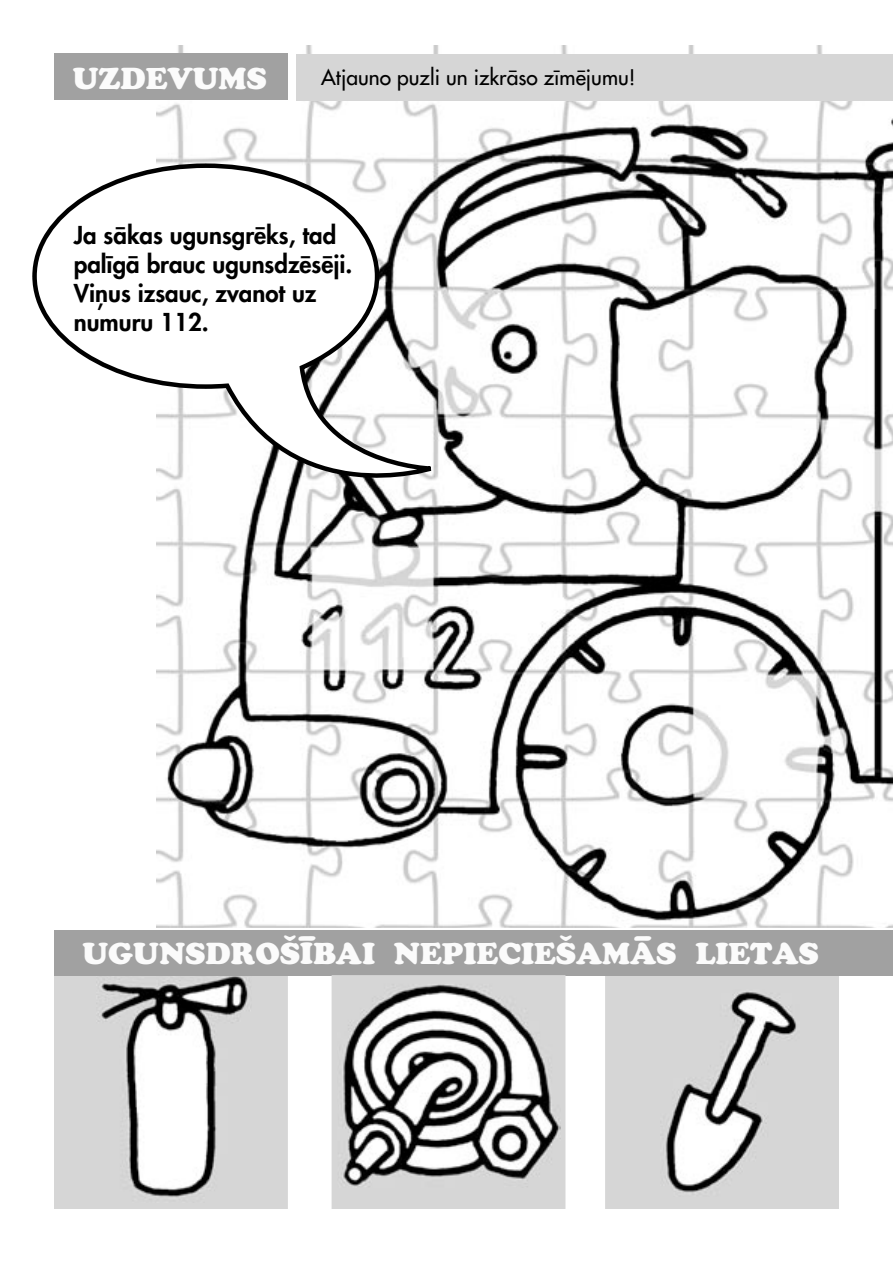
<style>
.page{position:relative;width:893px;height:1263px;background:#fff}
.page>*{position:absolute;margin:0;border:0;box-sizing:border-box;transform-origin:0 0}
.t1{font:30px "Cooper Lat";color:#fbfbfb}
.t2{font:500 24px/28.8px "La Futura";color:#000}
.t3{font:21px "La Futura";color:#000}
</style>
<div class="page">
<img style="left:156px;top:45px;width:737px;height:882px">
<div style="left:54px;top:975px;width:234px;height:234px;background:#d6d6d6"></div>
<img style="left:97px;top:975px;width:154px;height:227px">
<div style="left:605px;top:975px;width:234px;height:234px;background:#d6d6d6"></div>
<img style="left:661px;top:989px;width:138px;height:208px">
<div style="left:54px;top:930px;width:839px;height:45px;background:#a1a1a1"></div>
<svg style="left:156px;top:481px;width:275px;height:30px"></svg>
<svg style="left:32px;top:163px;width:399px;height:318px"></svg>
<div style="left:54px;top:53px;width:233px;height:47px;background:#a1a1a1"></div>
<div style="left:297px;top:54px;width:596px;height:47px;background:#d6d6d6"></div>
<div style="left:332px;top:975px;width:233px;height:234px;background:#d6d6d6"></div>
<img style="left:337px;top:982px;width:223px;height:205px">
<p class="t1" style="left:73px;top:60px;width:195px">UZDEVUMS</p>
<p class="t3" style="left:321px;top:64px;width:316px">Atjauno puzli un izkråso zîméjumu!</p>
<p class="t2" style="left:74px;top:222px;width:280px">Ja såkas ugunsgréks, tad palîgå brauc ugunsdzéséji.<br>Viñus izsauc, zvanot uz numuru 112.</p>
<p class="t1" style="left:82px;top:935px;width:738px">UGUNSDROÍÈBAI NEPIECIEÍAMÅS LIETAS</p>
</div>
